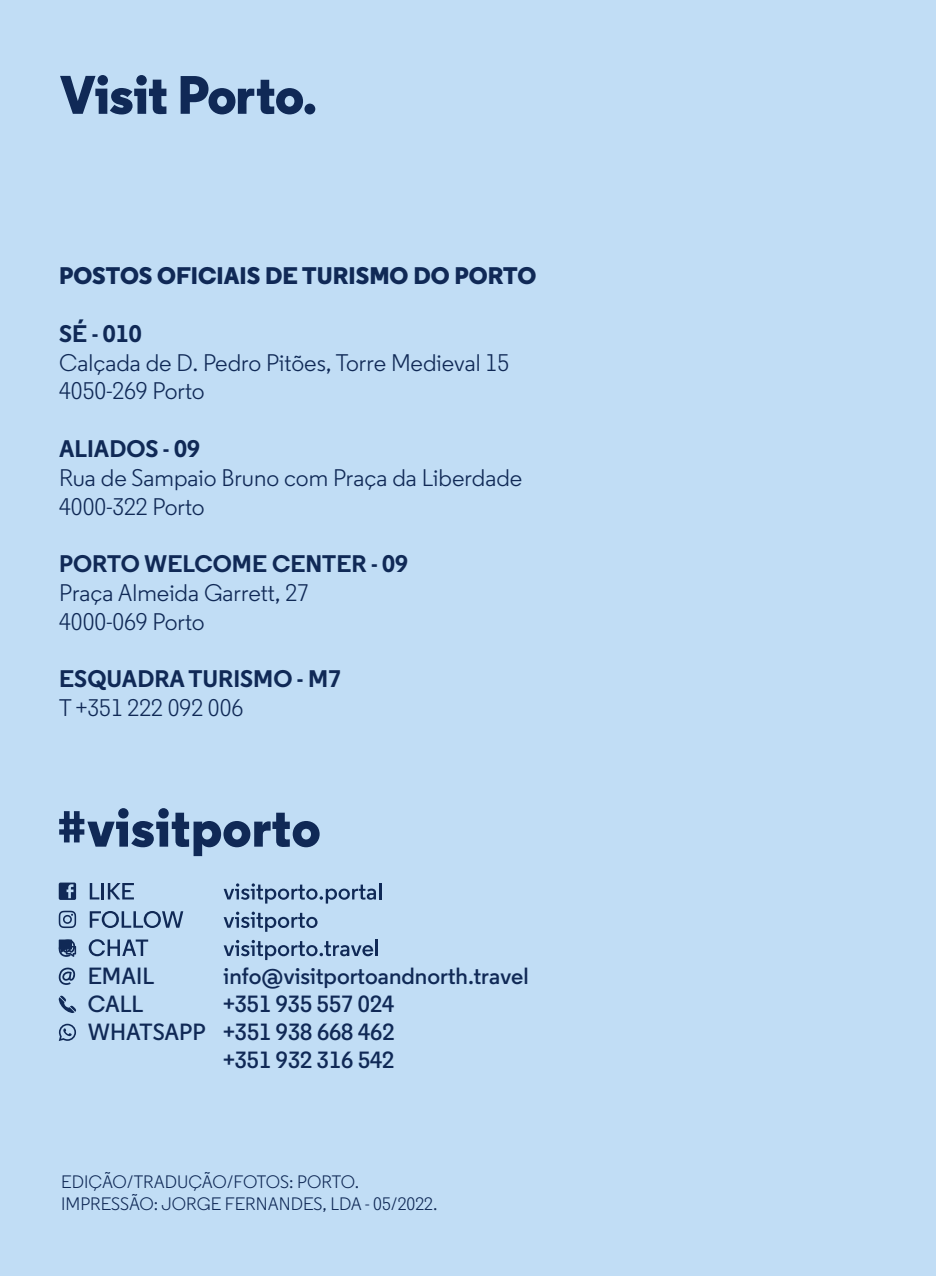
<style>
.page{position:relative;width:936px;height:1276px;background:#fff}
.page>*{position:absolute;margin:0;border:0;box-sizing:border-box;transform-origin:0 0}
.t1{font:24px/28.8px "Regular";color:#102956}
.t2{font:700 24px "Regular";color:#102956}
.t3{font:800 24px "Regular";color:#102956}
.t4{font:600 23.4px/28.2px "Regular";color:#102956;text-align:right}
.t5{font:18px/21.6px "Regular";color:#102956}
</style>
<div class="page">
<div style="left:0;top:0;width:935px;height:1276px;background:#c1ddf5"></div>
<svg style="left:181px;top:76px;width:122px;height:38px"></svg>
<div style="left:304px;top:104px;width:11px;height:10px;background:#102956;border-radius:50%"></div>
<svg style="left:60px;top:75px;width:106px;height:39px"></svg>
<svg style="left:59px;top:808px;width:260px;height:48px"></svg>
<svg style="left:223px;top:883px;width:158px;height:20px"></svg>
<svg style="left:223px;top:911px;width:94px;height:21px"></svg>
<svg style="left:223px;top:939px;width:154px;height:21px"></svg>
<svg style="left:90px;top:883px;width:44px;height:16px"></svg>
<svg style="left:90px;top:911px;width:93px;height:17px"></svg>
<svg style="left:89px;top:939px;width:59px;height:17px"></svg>
<svg style="left:59px;top:910px;width:17px;height:18px"></svg>
<svg style="left:59px;top:882px;width:17px;height:18px"></svg>
<svg style="left:59px;top:939px;width:17px;height:18px"></svg>
<svg style="left:59px;top:967px;width:16px;height:18px"></svg>
<svg style="left:59px;top:995px;width:17px;height:18px"></svg>
<svg style="left:59px;top:1023px;width:17px;height:18px"></svg>
<p class="t3" style="left:59px;top:260px;width:478px">POSTOS OFICIAIS DE TURISMO DO PORTO</p>
<p class="t2" style="left:59px;top:318px;width:84px">SÉ - 010</p>
<p class="t1" style="left:59px;top:348px;width:451px">Calçada de D. Pedro Pitões, Torre Medieval 15<br>4050-269 Porto</p>
<p class="t2" style="left:59px;top:433px;width:142px">ALIADOS - 09</p>
<p class="t1" style="left:59px;top:463px;width:464px">Rua de Sampaio Bruno com Praça da Liberdade<br>4000-322 Porto</p>
<p class="t2" style="left:59px;top:548px;width:350px">PORTO WELCOME CENTER - 09</p>
<p class="t1" style="left:59px;top:578px;width:251px">Praça Almeida Garrett, 27<br>4000-069 Porto</p>
<p class="t2" style="left:59px;top:663px;width:283px">ESQUADRA TURISMO - M7</p>
<p class="t1" style="left:59px;top:693px;width:186px">T +351 222 092 006</p>
<p class="t4" style="left:88px;top:961px;width:68px">EMAIL</p>
<p class="t4" style="left:224px;top:961px;width:306px">info@visitportoandnorth.travel</p>
<p class="t4" style="left:88px;top:990px;width:57px">CALL</p>
<p class="t4" style="left:88px;top:990px;width:308px">+351 935 557 024<br>WHATSAPP +351 938 668 462 +351 932 316 542</p>
<p class="t5" style="left:61px;top:1171px;width:377px">EDIÇÃO/TRADUÇÃO/FOTOS: PORTO.<br>IMPRESSÃO: JORGE FERNANDES, LDA - 05/2022.</p>
</div>
